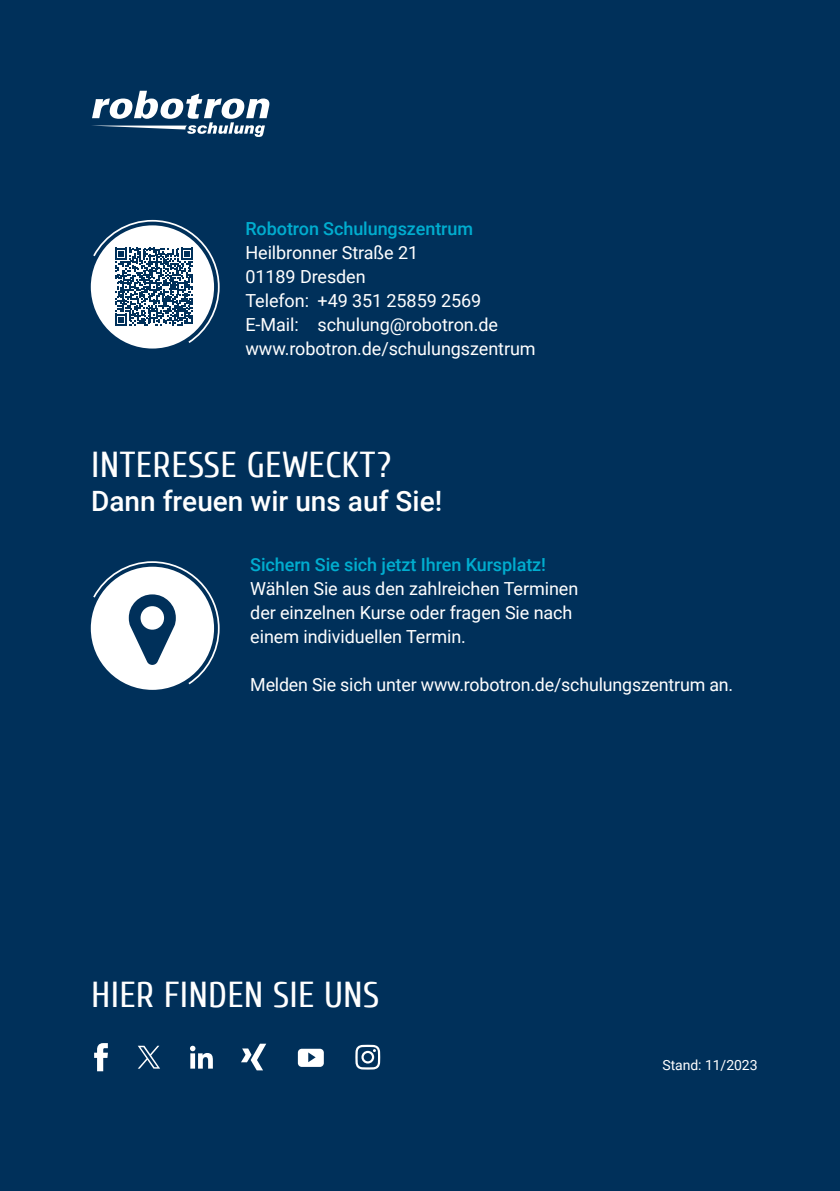
<style>
.page{position:relative;width:840px;height:1191px;background:#fff}
.page>*{position:absolute;margin:0;border:0;box-sizing:border-box;transform-origin:0 0}
.t1{font:36px "Cuprum";letter-spacing:.01em;color:#fff}
.t2{font:500 28px "Roboto";color:#fff}
.t3{font:18px/24px "Roboto";letter-spacing:-.005em;color:#fff}
.t4{font:500 18px "Roboto";letter-spacing:-.005em;color:#00adcf}
.t5{font:14px "Roboto";letter-spacing:-.005em;color:#fff}
</style>
<div class="page">
<div style="left:0;top:0;width:839px;height:1191px;background:#00305a"></div>
<svg style="left:138px;top:1045px;width:22px;height:23px"></svg>
<svg style="left:92px;top:560px;width:128px;height:126px"></svg>
<svg style="left:92px;top:219px;width:128px;height:126px"></svg>
<svg style="left:91px;top:91px;width:178px;height:46px"></svg>
<svg style="left:94px;top:1043px;width:14px;height:28px"></svg>
<svg style="left:241px;top:1043px;width:25px;height:27px"></svg>
<svg style="left:298px;top:1048px;width:25px;height:19px"></svg>
<svg style="left:190px;top:1045px;width:23px;height:23px"></svg>
<svg style="left:355px;top:1044px;width:25px;height:25px"></svg>
<p class="t4" style="left:245px;top:216px;width:229px">Robotron Schulungszentrum</p>
<p class="t3" style="left:245px;top:240px;width:291px">Heilbronner Straße 21<br>01189 Dresden<br>Telefon: +49 351 25859 2569<br>E-Mail: schulung@robotron.de www.robotron.de/schulungszentrum</p>
<h1 class="t1" style="left:91px;top:445px;width:301px">INTERESSE GEWECKT?</h1>
<h2 class="t2" style="left:91px;top:481px;width:352px">Dann freuen wir uns auf Sie!</h2>
<p class="t4" style="left:250px;top:552px;width:297px">Sichern Sie sich jetzt Ihren Kursplatz!</p>
<p class="t3" style="left:250px;top:576px;width:329px">Wählen Sie aus den zahlreichen Terminen der einzelnen Kurse oder fragen Sie nach einem individuellen Termin.</p>
<p class="t3" style="left:250px;top:672px;width:484px">Melden Sie sich unter www.robotron.de/schulungszentrum an.</p>
<h1 class="t1" style="left:91px;top:975px;width:289px">HIER FINDEN SIE UNS</h1>
<p class="t5" style="left:662px;top:1055px;width:97px">Stand: 11/2023</p>
</div>
